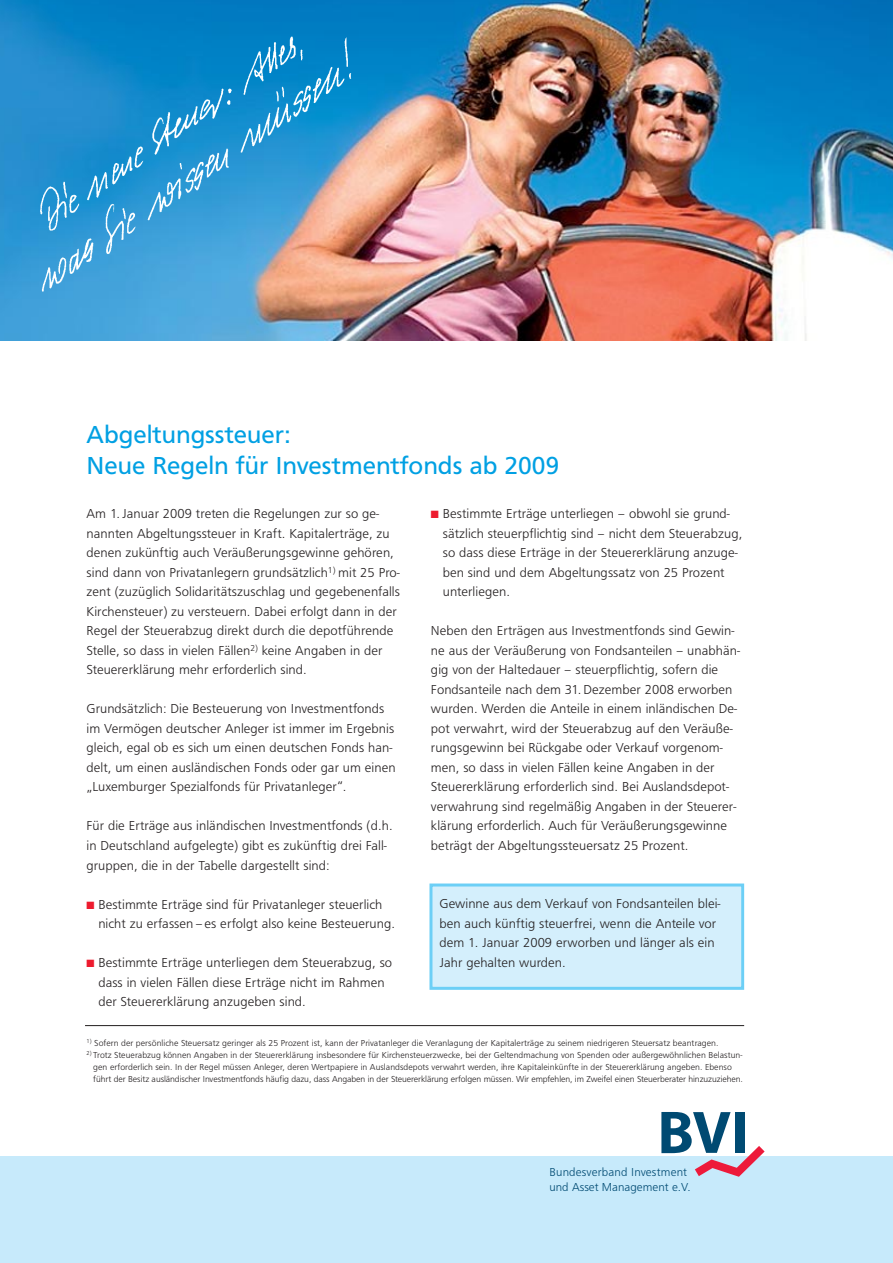
<style>
.page{position:relative;width:893px;height:1263px;background:#fff}
.page>*{position:absolute;margin:0;border:0;box-sizing:border-box;transform-origin:0 0}
.t1{font:25.5px/30.6px "Front Page";color:#00a0e3}
.t2{font:300 13.5px/19.5px "Front Page";letter-spacing:.005em;color:#231f20}
.t3{font:300 12px/15px "Front Page";letter-spacing:.005em;color:#004a72}
.t4{font:300 9px/12px "Front Page";letter-spacing:.005em;color:#231f20}
.s1{color:#ed1b2e}
</style>
<div class="page">
<div style="left:432px;top:886px;width:309px;height:101px;background:#d4effc"></div>
<div style="left:429px;top:883px;width:315px;height:107px;border:3px solid #6ccff6"></div>
<div style="left:0;top:1157px;width:893px;height:106px;background:#c7eafb"></div>
<img style="left:0;top:0;width:893px;height:340px">
<svg style="left:661px;top:1112px;width:104px;height:65px"></svg>
<hr style="left:85px;top:1025px;width:659px;height:1px;background:#231f20">
<img style="left:0;top:30px;width:409px;height:283px">
<h1 class="t1" style="left:87px;top:421px;width:474px">Abgeltungssteuer:<br>Neue Regeln für Investmentfonds ab 2009</h1>
<p class="t2" style="left:87px;top:505px;width:315px">Am 1. Januar 2009 treten die Regelungen zur so ge - nannten Abgeltungssteuer in Kraft. Kapitalerträge, zu denen zukünftig auch Veräußerungsgewinne gehören, sind dann von Privatanlegern grundsätzlich<sup>1)</sup> mit 25 Pro - zent (zu züglich Solidaritätszuschlag und gegebenenfalls Kir chensteuer) zu versteuern. Dabei erfolgt dann in der Regel der Steu erabzug direkt durch die depotführende Stelle, so dass in vielen Fällen<sup>2)</sup> keine Angaben in der Steuererklärung mehr erforderlich sind.</p>
<p class="t2" style="left:87px;top:700px;width:311px">Grundsätzlich: Die Besteuerung von Investmentfonds im Vermögen deutscher Anleger ist immer im Ergebnis gleich, egal ob es sich um einen deutschen Fonds han&shy;delt, um einen ausländischen Fonds oder gar um einen „Luxemburger Spezialfonds für Privatanleger“.</p>
<p class="t2" style="left:87px;top:817px;width:308px">Für die Erträge aus inländischen Investmentfonds (d.h. in Deutschland aufgelegte) gibt es zukünftig drei Fall - gruppen, die in der Tabelle dargestellt sind:</p>
<p class="t2" style="left:98px;top:895px;width:298px;text-indent:-12px"><span class="s1">■</span> Bestimmte Erträge sind für Privatanleger steuerlich nicht zu erfassen – es erfolgt also keine Besteu e rung.</p>
<p class="t2" style="left:98px;top:954px;width:295px;text-indent:-12px"><span class="s1">■</span> Bestimmte Erträge unterliegen dem Steuerabzug, so dass in vielen Fällen diese Erträge nicht im Rah men der Steuererklärung anzugeben sind.</p>
<p class="t2" style="left:443px;top:505px;width:301px;text-indent:-12px"><span class="s1">■</span> Bestimmte Erträge unterliegen – obwohl sie grund&shy;sätzlich steuerpflichtig sind – nicht dem Steuerab zug, so dass diese Erträge in der Steuererklärung anzuge&shy;ben sind und dem Abgeltungssatz von 25 Prozent unterliegen.</p>
<p class="t2" style="left:431px;top:622px;width:310px">Neben den Erträgen aus Investmentfonds sind Gewin - ne aus der Veräußerung von Fondsanteilen – unabhän&shy;gig von der Haltedauer – steuerpflichtig, sofern die Fonds anteile nach dem 31. Dezember 2008 erworben wurden. Werden die Anteile in einem inländischen De - pot verwahrt, wird der Steuerabzug auf den Veräuße - rungs gewinn bei Rückgabe oder Verkauf vorgenom&shy;men, so dass in vielen Fällen keine Angaben in der Steuer erklä rung erforderlich sind. Bei Auslands depot - verwahrung sind regelmäßig Angaben in der Steuerer - klärung er forderlich. Auch für Veräußerungsgewinne beträgt der Abgeltungssteuersatz 25 Prozent.</p>
<p class="t2" style="left:439px;top:895px;width:283px">Gewinne aus dem Verkauf von Fondsanteilen blei&shy;ben auch künftig steuerfrei, wenn die Anteile vor dem 1. Januar 2009 erworben und länger als ein Jahr gehalten wurden.</p>
<p class="t4" style="left:87px;top:1038px;width:633px"><sup>1)</sup> Sofern der persönliche Steuersatz geringer als 25 Prozent ist, kann der Privatanleger die Veranlagung der Kapitalerträge zu seinem niedrigeren Steuersatz beantragen.</p>
<p class="t4" style="left:93px;top:1050px;width:651px;text-indent:-7px"><sup>2)</sup> Trotz Steuerabzug können Angaben in der Steuererklärung insbesondere für Kirchensteuerzwecke, bei der Geltendmachung von Spenden oder außergewöhnlichen Belas tun - gen erforderlich sein. In der Regel müssen Anleger, deren Wertpapiere in Auslandsdepots verwahrt werden, ihre Kapitaleinkünfte in der Steuererklärung angeben. Ebenso führt der Besitz ausländischer Investmentfonds häufig dazu, dass Angaben in der Steuererklärung erfolgen müssen. Wir empfehlen, im Zweifel einen Steuerberater hinzuzuziehen.</p>
<p class="t3" style="left:549px;top:1165px;width:143px">Bundesverband Investment und Asset Management e.V.</p>
</div>
